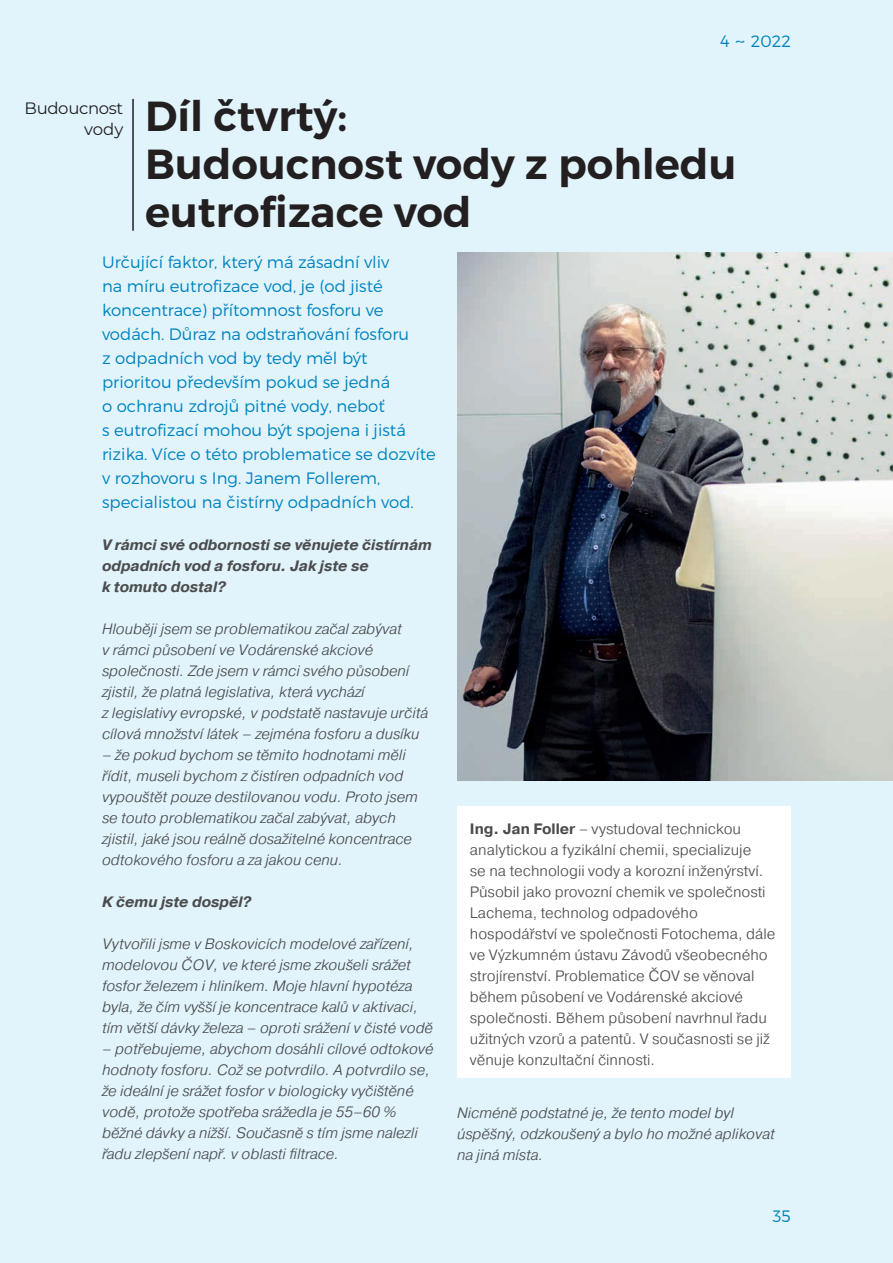
<style>
.page{position:relative;width:893px;height:1263px;background:#e1f4fc}
.page>*{position:absolute;margin:0;border:0;box-sizing:border-box;transform-origin:0 0}
.t1{font:600 42px/48px "Montserrat";color:#231f20}
.t2{font:300 16.5px/24px "Montserrat";color:#0083bf}
.t3{font:16.5px/21px "Montserrat";letter-spacing:-.02em;color:#231f20;text-align:right}
.t4{font:italic 300 15px/21px "Pragmatica";color:#4b4c4d}
.t5{font:300 15px/21px "Pragmatica";color:#4b4c4d}
.t6{font:italic 700 15px/21px "Pragmatica";color:#4b4c4d}
.s1{font-weight:700}
</style>
<div class="page">
<hr style="left:132px;top:99px;width:2px;height:132px;background:#231f20">
<img style="left:457px;top:252px;width:436px;height:528px">
<div style="left:457px;top:806px;width:334px;height:271px;background:#fff"></div>
<p class="t3" style="left:25px;top:97px;width:100px">Budoucnost vody</p>
<p class="t2" style="left:720px;top:29px;width:72px">4 ~ 2022</p>
<h1 class="t1" style="left:145px;top:92px;width:593px">Díl čtvrtý:<br>Budoucnost vody z pohledu eutrofizace vod</h1>
<p class="t2" style="left:102px;top:250px;width:335px">Určující faktor, který má zásadní vliv<br>na míru eutrofizace vod, je (od jisté koncentrace) přítomnost fosforu ve vodách. Důraz na odstraňování fosforu<br>z odpadních vod by tedy měl být prioritou především pokud se jedná<br>o ochranu zdrojů pitné vody, neboť<br>s eutrofizací mohou být spojena i jistá rizika. Více o této problematice se dozvíte v rozhovoru s Ing. Janem Follerem, specialistou na čistírny odpadních vod.</p>
<p class="t6" style="left:102px;top:535px;width:331px">V rámci své odbornosti se věnujete čistírnám odpadních vod a fosforu. Jak jste se<br>k tomuto dostal?</p>
<p class="t4" style="left:102px;top:618px;width:328px">Hlouběji jsem se problematikou začal zabývat<br>v rámci působení ve Vodárenské akciové společnosti. Zde jsem v rámci svého působení zjistil, že platná legislativa, která vychází<br>z legislativy evropské, v podstatě nastavuje určitá cílová množství látek – zejména fosforu a dusíku</p>
<p class="t4" style="left:102px;top:744px;width:317px">– že pokud bychom se těmito hodnotami měli řídit, museli bychom z čistíren odpadních vod vypouštět pouze destilovanou vodu. Proto jsem se touto problematikou začal zabývat, abych zjistil, jaké jsou reálně dosažitelné koncentrace odtokového fosforu a za jakou cenu.</p>
<p class="t6" style="left:102px;top:892px;width:151px">K čemu jste dospěl?</p>
<p class="t4" style="left:102px;top:933px;width:332px">Vytvořili jsme v Boskovicích modelové zařízení, modelovou ČOV, ve které jsme zkoušeli srážet fosfor železem i hliníkem. Moje hlavní hypotéza byla, že čím vyšší je koncentrace kalů v aktivaci, tím větší dávky železa – oproti srážení v čisté vodě</p>
<p class="t4" style="left:102px;top:1038px;width:333px">– potřebujeme, abychom dosáhli cílové odtokové hodnoty fosforu. Což se potvrdilo. A potvrdilo se, že ideální je srážet fosfor v biologicky vyčištěné vodě, protože spotřeba srážedla je 55–60 % běžné dávky a nižší. Současně s tím jsme nalezli řadu zlepšení např. v oblasti filtrace.</p>
<p class="t5" style="left:470px;top:817px;width:307px"><span class="s1">Ing. Jan Foller</span> – vystudoval technickou analytickou a fyzikální chemii, specializuje<br>se na technologii vody a korozní inženýrství.<br>Působil jako provozní chemik ve společnosti Lachema, technolog odpadového hospodářství ve společnosti Fotochema, dále ve Výzkumném ústavu Závodů všeobecného strojírenství. Problematice ČOV se věnoval během působení ve Vodárenské akciové společnosti. Během působení navrhnul řadu užitných vzorů a patentů. V současnosti se již věnuje konzultační činnosti.</p>
<p class="t4" style="left:457px;top:1102px;width:319px">Nicméně podstatné je, že tento model byl úspěšný, odzkoušený a bylo ho možné aplikovat na jiná místa.</p>
<p class="t2" style="left:773px;top:1204px;width:20px">35</p>
</div>
